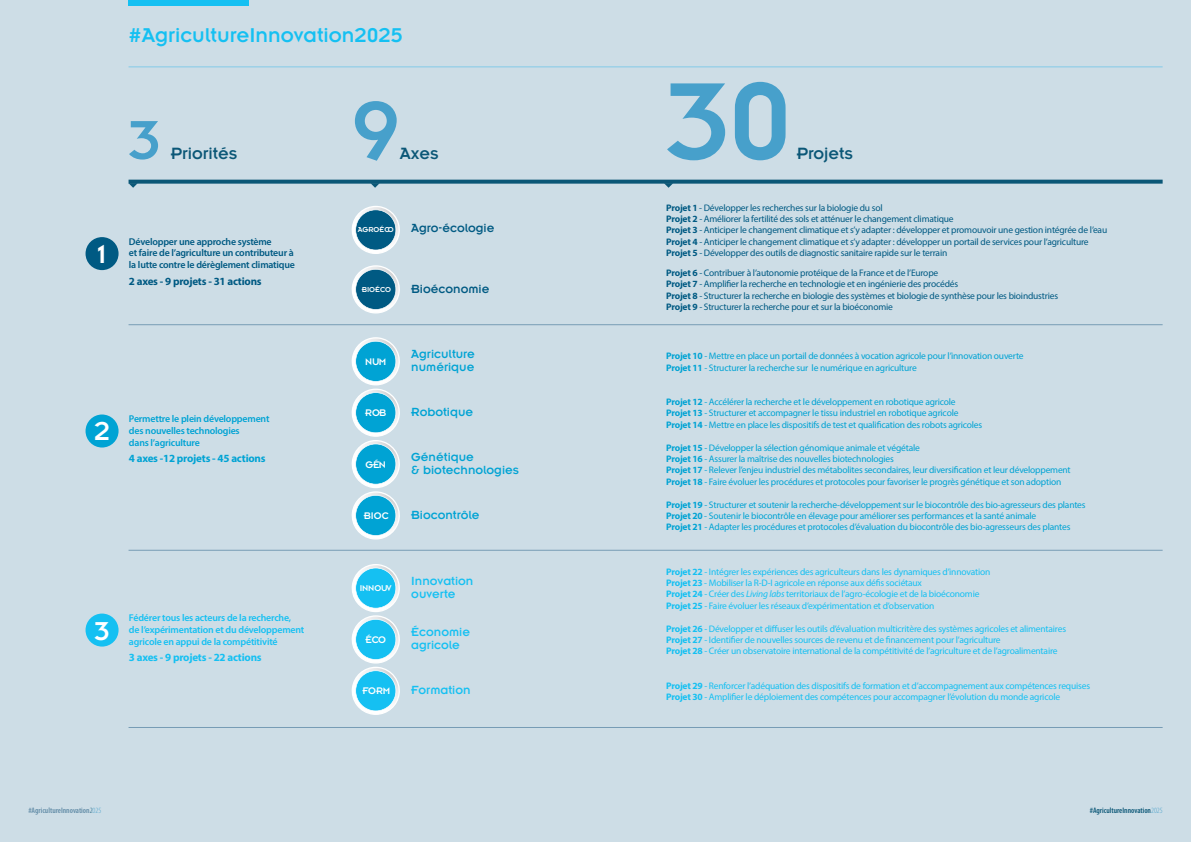
<style>
.page{position:relative;width:1191px;height:842px;background:#cddde6}
.page>*{position:absolute;margin:0;border:0;box-sizing:border-box;transform-origin:0 0}
.t1{font:120px "Insignia LT Std";color:#47a0cb}
.t2{font:90px "Insignia LT Std";color:#47a0cb}
.t3{font:60px "Insignia LT Std";color:#47a0cb}
.t4{font:28.5px "Insignia LT Std";color:#fff}
.t5{font:22px "Insignia LT Std";color:#15c0f2}
.t6{font:18px "Insignia LT Std";color:#0b5777}
.t7{font:13px/13px "Insignia LT Std";color:#00a3d4}
.t8{font:13px/13px "Insignia LT Std";color:#15c0f2}
.t9{font:13px "Insignia LT Std";color:#005a83}
.t10{font:700 11px "Myriad Pro";letter-spacing:-.02em;color:#00a3d4}
.t11{font:700 11px "Myriad Pro";letter-spacing:-.02em;color:#005a83}
.t12{font:700 11px "Myriad Pro";letter-spacing:-.02em;color:#15c0f2}
.t13{font:10.6px "Insignia LT Std";color:#fff}
.t14{font:600 9.9px/11.9px "Myriad Pro";letter-spacing:-.02em;color:#15c0f2}
.t15{font:600 9.9px/11.9px "Myriad Pro";letter-spacing:-.02em;color:#005a83}
.t16{font:600 9.9px/11.9px "Myriad Pro";letter-spacing:-.02em;color:#00a3d4}
.t17{font:9.5px/11.4px "Myriad Pro";letter-spacing:-.02em;color:#00a3d4}
.t18{font:9.5px/11.4px "Myriad Pro";letter-spacing:-.02em;color:#15c0f2}
.t19{font:9.5px/11.4px "Myriad Pro";letter-spacing:-.02em;color:#005a83}
.t20{font:9.2px "Insignia LT Std";color:#fff}
.t21{font:600 condensed 8px "Myriad Pro";color:#628ca7}
.t22{font:600 condensed 8px "Myriad Pro";color:#0b5777}
.t23{font:7.9px "Insignia LT Std";color:#fff}
.s1{font-weight:700}
.s2{font-style:italic}
.s3{font-weight:300;color:#0b5777}
.s4{font-weight:300;color:#47a0cb}
</style>
<div class="page">
<svg style="left:351px;top:206px;width:49px;height:48px"></svg>
<svg style="left:351px;top:265px;width:49px;height:48px"></svg>
<svg style="left:351px;top:337px;width:49px;height:202px"></svg>
<svg style="left:351px;top:564px;width:49px;height:151px"></svg>
<div style="left:86px;top:237px;width:33px;height:33px;background:#005a83;border-radius:50%"></div>
<div style="left:86px;top:414px;width:33px;height:33px;background:#00a3d4;border-radius:50%"></div>
<div style="left:86px;top:613px;width:33px;height:33px;background:#15c0f2;border-radius:50%"></div>
<hr style="left:129px;top:67px;width:1033px;height:1px;background:#84cae8">
<hr style="left:129px;top:324px;width:1033px;height:1px;background:#779cb5">
<hr style="left:129px;top:550px;width:1033px;height:1px;background:#779cb5">
<hr style="left:129px;top:727px;width:1033px;height:1px;background:#779cb5">
<svg style="left:129px;top:180px;width:1033px;height:4px;background:#1b6280"></svg>
<svg style="left:664px;top:183px;width:9px;height:5px"></svg>
<svg style="left:370px;top:183px;width:10px;height:5px"></svg>
<svg style="left:129px;top:183px;width:9px;height:5px"></svg>
<div style="left:129px;top:0;width:120px;height:6px;background:#15c0f2"></div>
<h3 class="t5" style="left:129px;top:24px;width:276px">#AgricultureInnovation2025</h3>
<h3 class="t3" style="left:129px;top:109px;width:34px">3</h3>
<h1 class="t1" style="left:666px;top:60px;width:128px">30</h1>
<h2 class="t2" style="left:352px;top:85px;width:50px">9</h2>
<h3 class="t6" style="left:171px;top:144px;width:68px">Priorités</h3>
<h3 class="t6" style="left:400px;top:144px;width:40px">Axes</h3>
<h3 class="t6" style="left:797px;top:144px;width:58px">Projets</h3>
<h3 class="t4" style="left:98px;top:240px;width:11px">1</h3>
<p class="t15" style="left:129px;top:235px;width:168px">Développer une approche système<br>et faire de l’agriculture un contributeur à la lutte contre le dérèglement climatique</p>
<p class="t11" style="left:129px;top:274px;width:134px">2 axes - 9 projets - 31 actions</p>
<h3 class="t4" style="left:94px;top:417px;width:17px">2</h3>
<p class="t16" style="left:129px;top:412px;width:142px">Permettre le plein développement des nouvelles technologies<br>dans l’agriculture</p>
<p class="t10" style="left:129px;top:451px;width:138px">4 axes -12 projets - 45 actions</p>
<h3 class="t4" style="left:94px;top:616px;width:17px">3</h3>
<p class="t14" style="left:129px;top:611px;width:177px">Fédérer tous les acteurs de la recherche,<br>de l’expérimentation et du développement agricole en appui de la compétitivité</p>
<p class="t12" style="left:129px;top:650px;width:134px">3 axes - 9 projets - 22 actions</p>
<p class="t23" style="left:358px;top:226px;width:37px">AGROÉCO</p>
<h3 class="t9" style="left:411px;top:221px;width:85px">Agro-écologie</h3>
<p class="t23" style="left:362px;top:285px;width:31px">BIOÉCO</p>
<h3 class="t9" style="left:411px;top:282px;width:80px">Bioéconomie</h3>
<p class="t13" style="left:365px;top:356px;width:23px">NUM</p>
<p class="t13" style="left:365px;top:408px;width:22px">ROB</p>
<p class="t13" style="left:365px;top:459px;width:22px">GÉN</p>
<p class="t13" style="left:364px;top:510px;width:26px">BIOC</p>
<h3 class="t7" style="left:411px;top:348px;width:65px">Agriculture numérique</h3>
<h3 class="t7" style="left:411px;top:405px;width:63px">Robotique</h3>
<h3 class="t7" style="left:411px;top:450px;width:109px">Génétique<br>&amp; biotechnologies</h3>
<h3 class="t7" style="left:411px;top:508px;width:70px">Biocontrôle</h3>
<p class="t20" style="left:360px;top:583px;width:33px">INNOUV</p>
<p class="t13" style="left:365px;top:634px;width:22px">ÉCO</p>
<p class="t13" style="left:362px;top:686px;width:29px">FORM</p>
<h3 class="t8" style="left:411px;top:574px;width:64px">Innovation ouverte</h3>
<h3 class="t8" style="left:411px;top:626px;width:60px">Économie agricole</h3>
<h3 class="t8" style="left:411px;top:683px;width:61px">Formation</h3>
<p class="t19" style="left:666px;top:202px;width:442px"><span class="s1">Projet 1</span> - Développer les recherches sur la biologie du sol<br><span class="s1">Projet 2</span> - Améliorer la fertilité des sols et atténuer le changement climatique<br><span class="s1">Projet 3</span> - Anticiper le changement climatique et s’y adapter : développer et promouvoir une gestion intégrée de l’eau <span class="s1">Projet 4</span> - Anticiper le changement climatique et s’y adapter : développer un portail de services pour l’agriculture <span class="s1">Projet 5</span> - Développer des outils de diagnostic sanitaire rapide sur le terrain</p>
<p class="t19" style="left:666px;top:267px;width:393px"><span class="s1">Projet 6</span> - Contribuer à l’autonomie protéique de la France et de l’Europe<br><span class="s1">Projet 7</span> - Amplifier la recherche en technologie et en ingénierie des procédés<br><span class="s1">Projet 8</span> - Structurer la recherche en biologie des systèmes et biologie de synthèse pour les bioindustries <span class="s1">Projet 9</span> - Structurer la recherche pour et sur la bioéconomie</p>
<p class="t17" style="left:666px;top:350px;width:359px"><span class="s1">Projet 10</span> - Mettre en place un portail de données à vocation agricole pour l’innovation ouverte<br><span class="s1">Projet 11</span> - Structurer la recherche sur le numérique en agriculture</p>
<p class="t17" style="left:666px;top:396px;width:318px"><span class="s1">Projet 12</span> - Accélérer la recherche et le développement en robotique agricole<br><span class="s1">Projet 13</span> - Structurer et accompagner le tissu industriel en robotique agricole<br><span class="s1">Projet 14</span> - Mettre en place les dispositifs de test et qualification des robots agricoles</p>
<p class="t17" style="left:666px;top:441px;width:406px"><span class="s1">Projet 15</span> - Développer la sélection génomique animale et végétale<br><span class="s1">Projet 16</span> - Assurer la maîtrise des nouvelles biotechnologies<br><span class="s1">Projet 17</span> - Relever l’enjeu industriel des métabolites secondaires, leur diversification et leur développement <span class="s1">Projet 18</span> - Faire évoluer les procédures et protocoles pour favoriser le progrès génétique et son adoption</p>
<p class="t17" style="left:666px;top:499px;width:421px"><span class="s1">Projet 19</span> - Structurer et soutenir la recherche-développement sur le biocontrôle des bio-agresseurs des plantes<br><span class="s1">Projet 20</span> - Soutenir le biocontrôle en élevage pour améliorer ses performances et la santé animale<br><span class="s1">Projet 21</span> - Adapter les procédures et protocoles d’évaluation du biocontrôle des bio-agresseurs des plantes</p>
<p class="t18" style="left:666px;top:565px;width:326px"><span class="s1">Projet 22</span> - Intégrer les expériences des agriculteurs dans les dynamiques d’innovation <span class="s1">Projet 23</span> - Mobiliser la R-D-I agricole en réponse aux défis sociétaux<br><span class="s1">Projet 24</span> - Créer des <span class="s2">Living labs</span> territoriaux de l’agro-écologie et de la bioéconomie <span class="s1">Projet 25</span> - Faire évoluer les réseaux d’expérimentation et d’observation</p>
<p class="t18" style="left:666px;top:623px;width:401px"><span class="s1">Projet 26</span> - Développer et diffuser les outils d’évaluation multicritère des systèmes agricoles et alimentaires<br><span class="s1">Projet 27</span> - Identifier de nouvelles sources de revenu et de financement pour l’agriculture<br><span class="s1">Projet 28</span> - Créer un observatoire international de la compétitivité de l’agriculture et de l’agroalimentaire</p>
<p class="t18" style="left:666px;top:680px;width:425px"><span class="s1">Projet 29</span> - Renforcer l’adéquation des dispositifs de formation et d’accompagnement aux compétences requises<br><span class="s1">Projet 30</span> - Amplifier le déploiement des compétences pour accompagner l’évolution du monde agricole</p>
<p class="t21" style="left:28px;top:805px;width:74px">#AgricultureInnovation<span class="s3">2</span><span class="s4">025</span></p>
<p class="t22" style="left:1089px;top:805px;width:74px">#AgricultureInnovation<span class="s4">2025</span></p>
</div>
